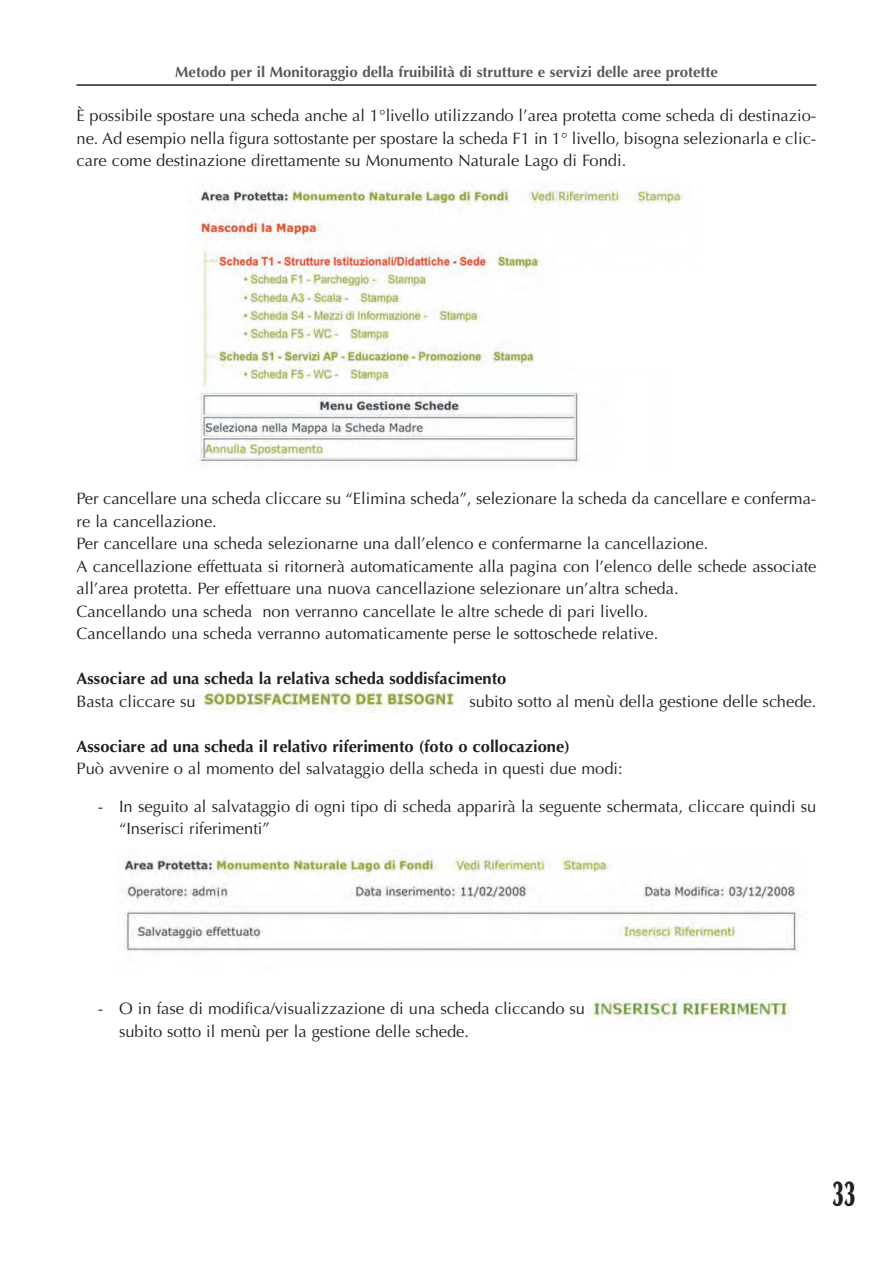
<style>
.page{position:relative;width:893px;height:1263px;background:#fff}
.page>*{position:absolute;margin:0;border:0;box-sizing:border-box;transform-origin:0 0}
.t1{font:900 35.1px "Optima";color:#231f20;scale:.56 1}
.t2{font:16.5px/22.5px "Optima";color:#231f20}
.t3{font:700 16.5px "Optima";color:#231f20}
.t4{font:700 15px "Optima";color:#57585a}
</style>
<div class="page">
<hr style="left:77px;top:84px;width:739px;height:2px;background:#231f20">
<img style="left:199px;top:184px;width:485px;height:281px">
<img style="left:202px;top:691px;width:253px;height:22px">
<img style="left:119px;top:854px;width:679px;height:98px">
<img style="left:591px;top:999px;width:199px;height:22px">
<p class="t4" style="left:175px;top:63px;width:544px">Metodo per il Monitoraggio della fruibilità di strutture e servizi delle aree protette</p>
<p class="t2" style="left:77px;top:105px;width:741px;text-align:justify">È possibile spostare una scheda anche al 1°livello utilizzando l’area protetta come scheda di destinazio&shy;ne. Ad esempio nella figura sottostante per spostare la scheda F1 in 1° livello, bisogna selezionarla e clic&shy;care come destinazione direttamente su Monumento Naturale Lago di Fondi.</p>
<p class="t2" style="left:77px;top:487px;width:741px">Per cancellare una scheda cliccare su “Elimina scheda”, selezionare la scheda da cancellare e conferma&shy;re la cancellazione.<br>Per cancellare una scheda selezionarne una dall’elenco e confermarne la cancellazione.<br>A cancellazione effettuata si ritornerà automaticamente alla pagina con l’elenco delle schede associate all’area protetta. Per effettuare una nuova cancellazione selezionare un’altra scheda.<br>Cancellando una scheda non verranno cancellate le altre schede di pari livello.<br>Cancellando una scheda verranno automaticamente perse le sottoschede relative.</p>
<p class="t3" style="left:77px;top:669px;width:431px">Associare ad una scheda la relativa scheda soddisfacimento</p>
<p class="t2" style="left:77px;top:690px;width:121px">Basta cliccare su</p>
<p class="t2" style="left:469px;top:690px;width:348px">subito sotto al menù della gestione delle schede.</p>
<p class="t3" style="left:77px;top:736px;width:495px">Associare ad una scheda il relativo riferimento (foto o collocazione)</p>
<p class="t2" style="left:77px;top:757px;width:548px">Può avvenire o al momento del salvataggio della scheda in questi due modi:</p>
<p class="t2" style="left:119px;top:795px;width:699px;text-indent:-21px">- In seguito al salvataggio di ogni tipo di scheda apparirà la seguente schermata, cliccare quindi su “Inserisci riferimenti”</p>
<p class="t2" style="left:119px;top:997px;width:468px;text-indent:-21px">- O in fase di modifica/visualizzazione di una scheda cliccando su subito sotto il menù per la gestione delle schede.</p>
<h1 class="t1" style="left:832px;top:1173px;width:43px">33</h1>
</div>
